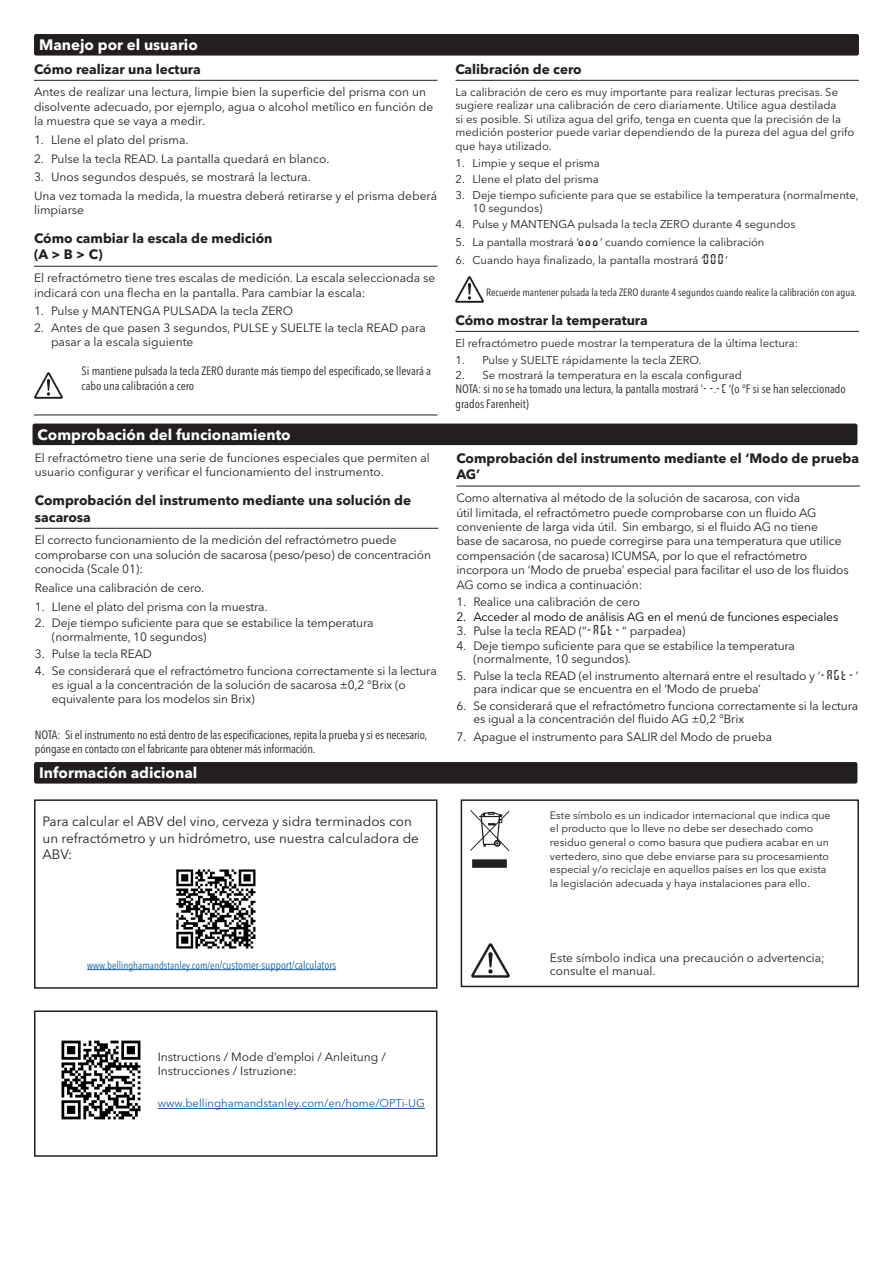
<style>
.page{position:relative;width:893px;height:1263px;background:#fff}
.page>*{position:absolute;margin:0;border:0;box-sizing:border-box;transform-origin:0 0}
.t1{font:700 15px "Avenir Next LT Pro";color:#fff}
.SubHeadings{font:700 13.5px/16.2px "Avenir Next LT Pro";color:#231f20}
.SubHeadings2{font:13.5px/16.2px "Avenir Next LT Pro";color:#231f20}
.SubHeadings2-2{font:12px/14.4px "Avenir Next LT Pro";letter-spacing:-.01em;color:#231f20}
.t2{font:condensed 12px/14.4px "Avenir Next LT Pro";color:#231f20}
.t3{font:12px "Avenir Next LT Pro";letter-spacing:-.01em;color:#000}
.t4{font:11.25px/13.5px "Avenir Next LT Pro";color:#231f20}
.SubHeadings2-3{font:11.25px "Avenir Next LT Pro";color:#175d9e}
.t5{font:10.65px/13.5px "Avenir Next LT Pro";color:#231f20}
.t6{font:condensed 10.5px "Avenir Next LT Pro";color:#231f20}
.SubHeadings2-4{font:condensed 10.5px "Avenir Next LT Pro";color:#175d9e}
.s1{font-size:11.25px}
.s2{font-family:"B+S OP Ti";font-size:13.5px}
.s3{font-family:"B+S OP Ti";font-stretch:normal}
.s4{font-stretch:normal}
.s5{font-size:12px}
</style>
<div class="page">
<hr style="left:34px;top:80px;width:403px;height:1px;background:#231f20">
<hr style="left:34px;top:266px;width:403px;height:1px;background:#231f20">
<hr style="left:34px;top:415px;width:403px;height:1px;background:#231f20">
<hr style="left:455px;top:80px;width:404px;height:1px;background:#231f20">
<hr style="left:455px;top:331px;width:404px;height:1px;background:#231f20">
<div style="left:34px;top:34px;width:825px;height:22px;background:#231f20;border-radius:2px"></div>
<hr style="left:35px;top:528px;width:403px;height:1px;background:#231f20">
<hr style="left:456px;top:486px;width:404px;height:1px;background:#231f20">
<div style="left:33px;top:423px;width:824px;height:22px;background:#231f20;border-radius:2px"></div>
<img style="left:455px;top:277px;width:29px;height:25px">
<div style="left:34px;top:762px;width:823px;height:21px;background:#231f20;border-radius:2px"></div>
<img style="left:34px;top:373px;width:28px;height:25px">
<div style="left:34px;top:1010px;width:403px;height:147px;border:2px solid #231f20"></div>
<hr style="left:158px;top:1108px;width:267px;height:1px;background:#175d9e">
<img style="left:61px;top:1040px;width:80px;height:80px">
<div style="left:34px;top:799px;width:403px;height:190px;border:2px solid #231f20"></div>
<div style="left:461px;top:799px;width:398px;height:188px;border:2px solid #231f20"></div>
<svg style="left:470px;top:809px;width:39px;height:59px"></svg>
<img style="left:176px;top:869px;width:80px;height:80px">
<img style="left:472px;top:943px;width:37px;height:34px">
<hr style="left:87px;top:969px;width:133px;height:1px;background:#175d9e">
<hr style="left:220px;top:969px;width:116px;height:1px;background:#175d9e">
<p class="t1" style="left:39px;top:36px;width:160px">Manejo por el usuario</p>
<p class="SubHeadings" style="left:34px;top:61px;width:168px">Cómo realizar una lectura</p>
<p class="SubHeadings2-2" style="left:34px;top:85px;width:401px">Antes de realizar una lectura, limpie bien la superficie del prisma con un disolvente adecuado, por ejemplo, agua o alcohol metílico en función de la muestra que se vaya a medir.</p>
<p class="SubHeadings2-2" style="left:34px;top:133px;width:156px">1. Llene el plato del prisma.</p>
<p class="SubHeadings2-2" style="left:34px;top:151px;width:297px">2. Pulse la tecla READ. La pantalla quedará en blanco.</p>
<p class="SubHeadings2-2" style="left:34px;top:170px;width:278px">3. Unos segundos después, se mostrará la lectura.</p>
<p class="SubHeadings2-2" style="left:34px;top:189px;width:405px">Una vez tomada la medida, la muestra deberá retirarse y el prisma deberá limpiarse</p>
<p class="SubHeadings" style="left:34px;top:230px;width:240px">Cómo cambiar la escala de medición (A &gt; B &gt; C)</p>
<p class="SubHeadings2-2" style="left:34px;top:271px;width:403px">El refractómetro tiene tres escalas de medición. La escala seleccionada se indicará con una flecha en la pantalla. Para cambiar la escala:</p>
<p class="SubHeadings2-2" style="left:34px;top:304px;width:260px">1. Pulse y MANTENGA PULSADA la tecla ZERO</p>
<p class="SubHeadings2-2" style="left:51px;top:321px;width:376px;text-indent:-17px">2. Antes de que pasen 3 segundos, PULSE y SUELTE la tecla READ para pasar a la escala siguiente</p>
<p class="t2" style="left:82px;top:364px;width:351px">Si mantiene pulsada la tecla ZERO durante más tiempo del especificado, se llevará a cabo una calibración a cero</p>
<p class="t1" style="left:38px;top:425px;width:255px">Comprobación del funcionamiento</p>
<p class="SubHeadings2-2" style="left:35px;top:451px;width:397px">El refractómetro tiene una serie de funciones especiales que permiten al usuario configurar y verificar el funcionamiento del instrumento.</p>
<p class="SubHeadings" style="left:35px;top:492px;width:378px">Comprobación del instrumento mediante una solución de sacarosa</p>
<p class="SubHeadings2-2" style="left:35px;top:533px;width:398px">El correcto funcionamiento de la medición del refractómetro puede comprobarse con una solución de sacarosa (peso/peso) de concentración conocida (Scale 01):</p>
<p class="SubHeadings2-2" style="left:35px;top:580px;width:171px">Realice una calibración de cero.</p>
<p class="SubHeadings2-2" style="left:35px;top:599px;width:234px">1. Llene el plato del prisma con la muestra.</p>
<p class="SubHeadings2-2" style="left:52px;top:616px;width:323px;text-indent:-17px">2. Deje tiempo suficiente para que se estabilice la temperatura (normalmente, 10 segundos)</p>
<p class="SubHeadings2-2" style="left:35px;top:647px;width:119px">3. Pulse <span class="s1">la tecla</span> READ</p>
<p class="SubHeadings2-2" style="left:52px;top:663px;width:386px;text-indent:-17px">4. Se considerará que el refractómetro funciona correctamente si la lectura es igual a la concentración de la solución de sacarosa ±0,2 °Brix (o equivalente para los modelos sin Brix)</p>
<p class="t2" style="left:35px;top:727px;width:394px">NOTA: Si el instrumento no está dentro de las especificaciones, repita la prueba y si es necesario, póngase en contacto con el fabricante para obtener más información.</p>
<p class="t1" style="left:39px;top:764px;width:160px">Información adicional</p>
<p class="SubHeadings2" style="left:43px;top:814px;width:378px">Para calcular el ABV del vino, cerveza y sidra terminados con un refractómetro y un hidrómetro, use nuestra calculadora de<br>ABV:</p>
<p class="SubHeadings" style="left:455px;top:61px;width:128px">Calibración de cero</p>
<p class="t4" style="left:455px;top:85px;width:400px">La calibración de cero es muy importante para realizar lecturas precisas. Se sugiere realizar una calibración de cero diariamente. Utilice agua destilada<br>si es posible. Si utiliza agua del grifo, tenga en cuenta que la precisión de la medición posterior puede variar dependiendo de la pureza del agua del grifo que haya utilizado.</p>
<p class="t4" style="left:455px;top:157px;width:146px">1. Limpie y seque el prisma</p>
<p class="t4" style="left:455px;top:172px;width:145px">2. Llene el plato del prisma</p>
<p class="t4" style="left:472px;top:188px;width:388px;text-indent:-17px">3. Deje tiempo suficiente para que se estabilice la temperatura (normalmente,<br>10 segundos)</p>
<p class="t4" style="left:455px;top:217px;width:341px">4. Pulse y MANTENGA pulsada la tecla ZERO durante 4 segundos</p>
<p class="t4" style="left:455px;top:235px;width:310px">5. La pantalla mostrará ‘<span class="s2">ooo</span>’ cuando comience la calibración</p>
<p class="t4" style="left:455px;top:254px;width:274px">6. Cuando haya finalizado, la pantalla mostrará ‘<span class="s2">000</span>’</p>
<p class="t6" style="left:486px;top:286px;width:372px">Recuerde mantener pulsada la tecla ZERO durante 4 segundos cuando realice la calibración con agua.</p>
<p class="SubHeadings" style="left:455px;top:312px;width:194px">Cómo mostrar la temperatura</p>
<p class="t4" style="left:455px;top:336px;width:344px">El refractómetro puede mostrar la temperatura de la última lectura:</p>
<p class="t4" style="left:455px;top:354px;width:247px">1. Pulse y SUELTE rápidamente la tecla ZERO.</p>
<p class="t4" style="left:455px;top:368px;width:288px">2. Se mostrará la temperatura en la escala configurad</p>
<p class="t2" style="left:455px;top:382px;width:392px">NOTA: si no se ha tomado una lectura, la pantalla mostrará ‘<span class="s3">--.-C</span><span class="s4">’</span>(o °F si se han seleccionado grados Farenheit)</p>
<p class="SubHeadings" style="left:456px;top:450px;width:404px">Comprobación del instrumento mediante el ‘Modo de prueba<br>AG’</p>
<p class="SubHeadings2-2" style="left:456px;top:491px;width:394px">Como alternativa al método de la solución de sacarosa, con vida<br>útil limitada, el refractómetro puede comprobarse con un fluido AG conveniente de larga vida útil. Sin embargo, si el fluido AG no tiene<br>base de sacarosa, no puede corregirse para una temperatura que utilice compensación (de sacarosa) ICUMSA, por lo que el refractómetro incorpora un ‘Modo de prueba’ especial para facilitar el uso de los fluidos AG como se indica a continuación:</p>
<p class="SubHeadings2-2" style="left:456px;top:594px;width:185px">1. Realice una calibración de cero</p>
<p class="t3" style="left:456px;top:609px;width:383px">2. Acceder al modo de análisis AG en el menú de funciones especiales</p>
<p class="SubHeadings2-2" style="left:456px;top:624px;width:231px">3. Pulse la tecla READ (“<span class="s2">-AGt-</span>“ parpadea)</p>
<p class="SubHeadings2-2" style="left:473px;top:640px;width:323px;line-height:12.8px;text-indent:-17px">4. Deje tiempo suficiente para que se estabilice la temperatura (normalmente, 10 segundos).</p>
<p class="SubHeadings2-2" style="left:473px;top:669px;width:387px;line-height:12.8px;text-indent:-17px">5. Pulse la tecla READ (el instrumento alternará entre el resultado y ‘<span class="s2">-AGt-</span>’ para indicar que se encuentra en el ‘Modo de prueba’</p>
<p class="SubHeadings2-2" style="left:473px;top:699px;width:386px;line-height:12.8px;text-indent:-17px">6. Se considerará que el refractómetro funciona correctamente si la lectura es igual a la concentración del fluido AG ±0,2 °Brix</p>
<p class="SubHeadings2-2" style="left:456px;top:730px;width:317px">7. Apague el instrumento para SALIR del Modo de prueba</p>
<p class="t5" style="left:550px;top:808px;width:282px">Este símbolo es un indicador internacional que indica que el producto que lo lleve no debe ser desechado como residuo general o como basura que pudiera acabar en un vertedero, sino que debe enviarse para su procesamiento especial y/o reciclaje en aquellos países en los que exista la legislación adecuada y haya instalaciones para ello<span class="s5">.</span></p>
<p class="SubHeadings2-4" style="left:87px;top:958px;width:251px">www.bellinghamandstanley.com/en<span class="s1">/customer-support/calculators</span></p>
<p class="SubHeadings2-2" style="left:550px;top:951px;width:276px;line-height:13.5px">Este símbolo indica una precaución o advertencia; consulte el manual.</p>
<p class="SubHeadings2-2" style="left:158px;top:1049px;width:230px">Instructions / Mode d’emploi / Anleitung /<br>Instrucciones / Istruzione:</p>
<p class="SubHeadings2-3" style="left:158px;top:1097px;width:269px">www.bellinghamandstanley.com/en/home/OPTi-UG</p>
</div>
